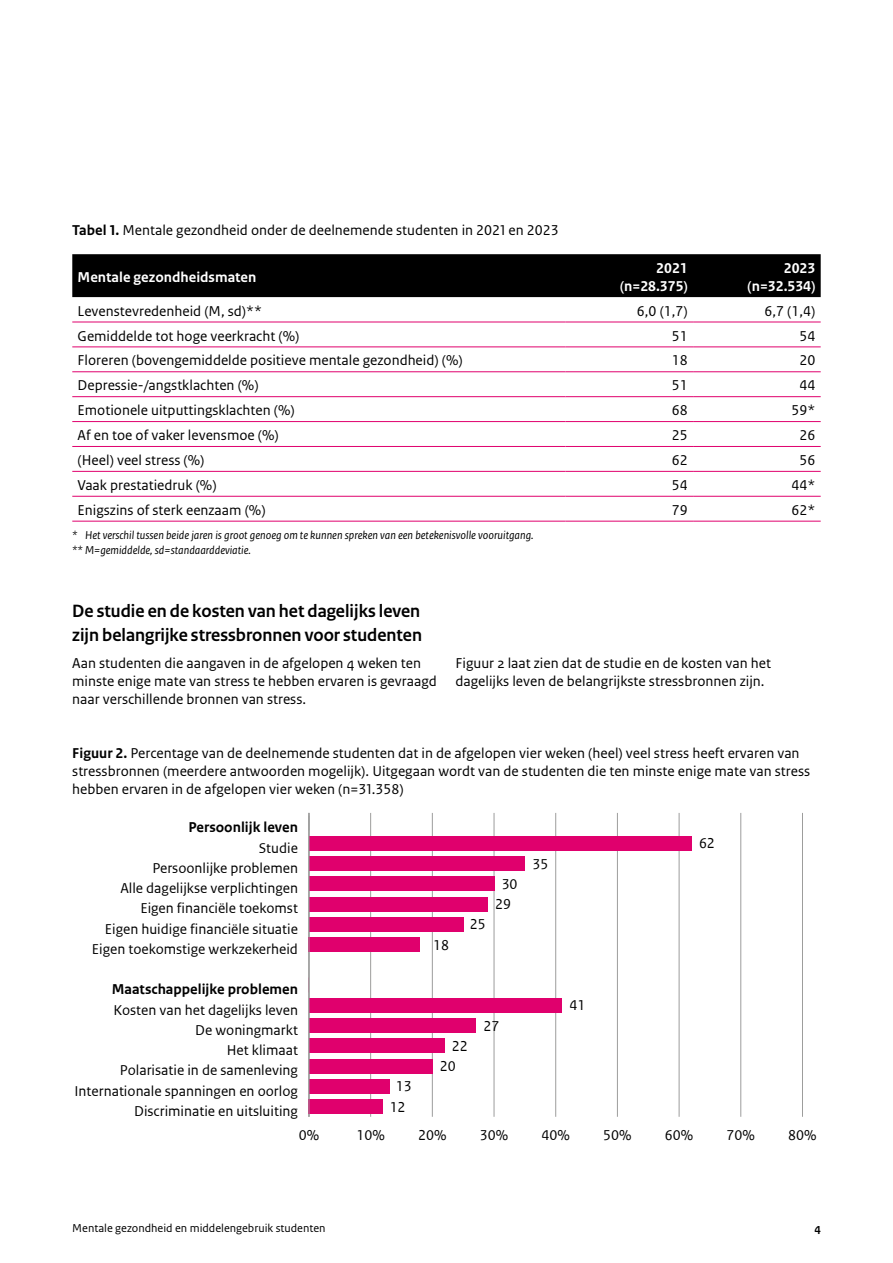
<style>
.page{position:relative;width:893px;height:1263px;background:#fff}
.page>*{position:absolute;margin:0;border:0;box-sizing:border-box;transform-origin:0 0}
.H3_Alineakop_12_5pt_2_regels{font:700 18.75px/24px "Rijksoverheid Sans Heading";color:#000}
.t1{font:15px "Rijksoverheid Sans Text TT Regular 2";color:#000}
.Table_Body_Left{font:15px "Rijksoverheid Sans Text";color:#000}
.Figuurtitel_10pt{font:15px/18px "Rijksoverheid Sans Text";color:#000}
.Body_10pt{font:15px/18px "Rijksoverheid Sans Text";color:#000}
.Tabeltitel_-_Table_Head_10pt{font:15px "Rijksoverheid Sans Text";color:#000}
.Table_Head_white{font:700 15px "Rijksoverheid Sans Text";color:#fff}
.Table_Body_Right{font:15px "Rijksoverheid Sans Text";color:#000}
.t2{font:15px/20.2px "Rijksoverheid Sans Text TT";color:#000;text-align:center}
.t3{font:700 15px "Rijksoverheid Sans Text TT";color:#000}
.Bronvermelding_-_Source_8pt_italic{font:italic 12px "Rijksoverheid Sans Text";color:#000}
.t4{font:12px "Rijksoverheid Sans Text";color:#000}
.t5{font:700 12px "Rijksoverheid Sans Text";color:#000}
.s1{font-weight:700}
</style>
<div class="page">
<div style="left:72px;top:254px;width:749px;height:43px;background:#000"></div>
<hr style="left:72px;top:322px;width:494px;height:1px;background:#e0006d">
<hr style="left:566px;top:322px;width:127px;height:1px;background:#e0006d">
<hr style="left:693px;top:322px;width:128px;height:1px;background:#e0006d">
<hr style="left:72px;top:371px;width:494px;height:1px;background:#e0006d">
<hr style="left:566px;top:371px;width:127px;height:1px;background:#e0006d">
<hr style="left:693px;top:371px;width:128px;height:1px;background:#e0006d">
<hr style="left:72px;top:396px;width:494px;height:1px;background:#e0006d">
<hr style="left:566px;top:396px;width:127px;height:1px;background:#e0006d">
<hr style="left:693px;top:396px;width:128px;height:1px;background:#e0006d">
<hr style="left:72px;top:446px;width:494px;height:1px;background:#e0006d">
<hr style="left:566px;top:446px;width:127px;height:1px;background:#e0006d">
<hr style="left:693px;top:446px;width:128px;height:1px;background:#e0006d">
<hr style="left:566px;top:471px;width:127px;height:1px;background:#e0006d">
<hr style="left:693px;top:471px;width:128px;height:1px;background:#e0006d">
<hr style="left:72px;top:496px;width:494px;height:1px;background:#e0006d">
<hr style="left:566px;top:496px;width:127px;height:1px;background:#e0006d">
<hr style="left:693px;top:496px;width:128px;height:1px;background:#e0006d">
<hr style="left:72px;top:347px;width:494px;height:1px;background:#e0006d">
<hr style="left:566px;top:347px;width:127px;height:1px;background:#e0006d">
<hr style="left:693px;top:347px;width:128px;height:1px;background:#e0006d">
<hr style="left:72px;top:421px;width:494px;height:1px;background:#e0006d">
<hr style="left:566px;top:421px;width:127px;height:1px;background:#e0006d">
<hr style="left:693px;top:421px;width:128px;height:1px;background:#e0006d">
<hr style="left:72px;top:471px;width:494px;height:1px;background:#e0006d">
<hr style="left:72px;top:521px;width:494px;height:1px;background:#e0006d">
<hr style="left:566px;top:521px;width:127px;height:1px;background:#e0006d">
<hr style="left:693px;top:521px;width:128px;height:1px;background:#e0006d">
<hr style="left:370px;top:813px;width:1px;height:304px;background:#9d9d9c">
<hr style="left:432px;top:813px;width:1px;height:304px;background:#9d9d9c">
<hr style="left:494px;top:813px;width:1px;height:304px;background:#9d9d9c">
<hr style="left:555px;top:813px;width:1px;height:304px;background:#9d9d9c">
<hr style="left:617px;top:813px;width:1px;height:304px;background:#9d9d9c">
<hr style="left:679px;top:813px;width:1px;height:304px;background:#9d9d9c">
<hr style="left:740px;top:813px;width:1px;height:304px;background:#9d9d9c">
<hr style="left:802px;top:813px;width:1px;height:304px;background:#9d9d9c">
<div style="left:309px;top:836px;width:382px;height:14px;background:#e0006d"></div>
<div style="left:309px;top:856px;width:216px;height:15px;background:#e0006d"></div>
<div style="left:309px;top:876px;width:185px;height:15px;background:#e0006d"></div>
<div style="left:309px;top:897px;width:179px;height:14px;background:#e0006d"></div>
<div style="left:309px;top:917px;width:154px;height:15px;background:#e0006d"></div>
<div style="left:309px;top:937px;width:111px;height:15px;background:#e0006d"></div>
<div style="left:309px;top:998px;width:253px;height:15px;background:#e0006d"></div>
<div style="left:309px;top:1018px;width:166px;height:15px;background:#e0006d"></div>
<div style="left:309px;top:1038px;width:136px;height:15px;background:#e0006d"></div>
<div style="left:309px;top:1059px;width:123px;height:14px;background:#e0006d"></div>
<div style="left:309px;top:1079px;width:80px;height:15px;background:#e0006d"></div>
<div style="left:309px;top:1099px;width:74px;height:15px;background:#e0006d"></div>
<hr style="left:309px;top:813px;width:1px;height:304px;background:#9d9d9c">
<p class="Tabeltitel_-_Table_Head_10pt" style="left:72px;top:222px;width:488px"><span class="s1">Tabel 1.</span> Mentale gezondheid onder de deelnemende studenten in 2021 en 2023</p>
<p class="Table_Head_white" style="left:78px;top:268px;width:180px">Mentale gezondheidsmaten</p>
<p class="Table_Head_white" style="left:656px;top:259px;width:33px">2021</p>
<p class="Table_Head_white" style="left:620px;top:277px;width:69px">(n=28.375)</p>
<p class="Table_Head_white" style="left:784px;top:259px;width:33px">2023</p>
<p class="Table_Head_white" style="left:748px;top:277px;width:69px">(n=32.534)</p>
<p class="Table_Body_Left" style="left:78px;top:302px;width:186px">Levenstevredenheid (M, sd)**</p>
<p class="Table_Body_Right" style="left:637px;top:302px;width:52px">6,0 (1,7)</p>
<p class="Table_Body_Right" style="left:764px;top:302px;width:52px">6,7 (1,4)</p>
<p class="Table_Body_Left" style="left:78px;top:327px;width:223px">Gemiddelde tot hoge veerkracht (%)</p>
<p class="Table_Body_Right" style="left:672px;top:327px;width:17px">51</p>
<p class="Table_Body_Right" style="left:799px;top:327px;width:17px">54</p>
<p class="Table_Body_Left" style="left:78px;top:352px;width:387px">Floreren (bovengemiddelde positieve mentale gezondheid) (%)</p>
<p class="Table_Body_Right" style="left:672px;top:352px;width:17px">18</p>
<p class="Table_Body_Right" style="left:799px;top:352px;width:17px">20</p>
<p class="Table_Body_Left" style="left:78px;top:377px;width:182px">Depressie-/angstklachten (%)</p>
<p class="Table_Body_Right" style="left:672px;top:377px;width:17px">51</p>
<p class="Table_Body_Right" style="left:799px;top:377px;width:17px">44</p>
<p class="Table_Body_Left" style="left:78px;top:402px;width:219px">Emotionele uitputtingsklachten (%)</p>
<p class="Table_Body_Right" style="left:672px;top:402px;width:17px">68</p>
<p class="Table_Body_Right" style="left:791px;top:402px;width:25px">59*</p>
<p class="Table_Body_Left" style="left:78px;top:427px;width:203px">Af en toe of vaker levensmoe (%)</p>
<p class="Table_Body_Right" style="left:672px;top:427px;width:17px">25</p>
<p class="Table_Body_Right" style="left:799px;top:427px;width:17px">26</p>
<p class="Table_Body_Left" style="left:78px;top:451px;width:128px">(Heel) veel stress (%)</p>
<p class="Table_Body_Right" style="left:672px;top:451px;width:17px">62</p>
<p class="Table_Body_Right" style="left:799px;top:451px;width:17px">56</p>
<p class="Table_Body_Left" style="left:78px;top:476px;width:140px">Vaak prestatiedruk (%)</p>
<p class="Table_Body_Right" style="left:672px;top:476px;width:17px">54</p>
<p class="Table_Body_Right" style="left:791px;top:476px;width:25px">44*</p>
<p class="Table_Body_Left" style="left:78px;top:501px;width:189px">Enigszins of sterk eenzaam (%)</p>
<p class="Table_Body_Right" style="left:672px;top:501px;width:17px">79</p>
<p class="Table_Body_Right" style="left:791px;top:501px;width:25px">62*</p>
<p class="Bronvermelding_-_Source_8pt_italic" style="left:72px;top:528px;width:463px">* Het verschil tussen beide jaren is groot genoeg om te kunnen spreken van een betekenisvolle vooruitgang.</p>
<p class="Bronvermelding_-_Source_8pt_italic" style="left:72px;top:543px;width:180px">** M=gemiddelde, sd=standaarddeviatie.</p>
<h3 class="H3_Alineakop_12_5pt_2_regels" style="left:72px;top:599px;width:351px">De studie en de kosten van het dagelijks leven zijn belangrijke stressbronnen voor studenten</h3>
<p class="Body_10pt" style="left:72px;top:654px;width:366px">Aan studenten die aangaven in de afgelopen 4 weken ten minste enige mate van stress te hebben ervaren is gevraagd naar verschillende bronnen van stress.</p>
<p class="Body_10pt" style="left:455px;top:654px;width:317px">Figuur 2 laat zien dat de studie en de kosten van het dagelijks leven de belangrijkste stressbronnen zijn.</p>
<p class="Figuurtitel_10pt" style="left:72px;top:744px;width:739px"><span class="s1">Figuur 2.</span> Percentage van de deelnemende studenten dat in de afgelopen vier weken (heel) veel stress heeft ervaren van stressbronnen (meerdere antwoorden mogelijk). Uitgegaan wordt van de studenten die ten minste enige mate van stress hebben ervaren in de afgelopen vier weken (n=31.358)</p>
<p class="t3" style="left:189px;top:819px;width:111px">Persoonlijk leven</p>
<p class="t1" style="left:259px;top:839px;width:41px">Studie</p>
<p class="t1" style="left:152px;top:859px;width:147px">Persoonlijke problemen</p>
<p class="t1" style="left:120px;top:880px;width:179px">Alle dagelijkse verplichtingen</p>
<p class="t1" style="left:140px;top:900px;width:159px">Eigen financiële toekomst</p>
<p class="t1" style="left:105px;top:920px;width:195px">Eigen huidige financiële situatie</p>
<p class="t1" style="left:92px;top:940px;width:208px">Eigen toekomstige werkzekerheid</p>
<p class="t3" style="left:112px;top:981px;width:188px">Maatschappelijke problemen</p>
<p class="t1" style="left:113px;top:1001px;width:186px">Kosten van het dagelijks leven</p>
<p class="t1" style="left:195px;top:1021px;width:104px">De woningmarkt</p>
<p class="t1" style="left:227px;top:1042px;width:73px">Het klimaat</p>
<p class="t1" style="left:120px;top:1062px;width:180px">Polarisatie in de samenleving</p>
<p class="t1" style="left:74px;top:1082px;width:225px">Internationale spanningen en oorlog</p>
<p class="t1" style="left:134px;top:1102px;width:165px">Discriminatie en uitsluiting</p>
<p class="t2" style="left:390px;top:1076px;width:24px">13<br>12</p>
<p class="t2" style="left:433px;top:935px;width:17px">18</p>
<p class="t2" style="left:470px;top:914px;width:17px">25</p>
<p class="t2" style="left:495px;top:874px;width:24px">30<br>29</p>
<p class="t2" style="left:532px;top:854px;width:17px">35</p>
<p class="t2" style="left:440px;top:1036px;width:29px;text-align:left;text-indent:12px">22<br>20</p>
<p class="t2" style="left:483px;top:1016px;width:17px">27</p>
<p class="t2" style="left:570px;top:995px;width:17px">41</p>
<p class="t2" style="left:699px;top:833px;width:17px">62</p>
<p class="t2" style="left:299px;top:1125px;width:22px">0%</p>
<p class="t2" style="left:356px;top:1125px;width:30px">10%</p>
<p class="t2" style="left:418px;top:1125px;width:30px">20%</p>
<p class="t2" style="left:480px;top:1125px;width:30px">30%</p>
<p class="t2" style="left:541px;top:1125px;width:30px">40%</p>
<p class="t2" style="left:603px;top:1125px;width:30px">50%</p>
<p class="t2" style="left:665px;top:1125px;width:30px">60%</p>
<p class="t2" style="left:727px;top:1125px;width:30px">70%</p>
<p class="t2" style="left:788px;top:1125px;width:30px">80%</p>
<p class="t4" style="left:72px;top:1221px;width:255px">Mentale gezondheid en middelengebruik studenten</p>
<p class="t5" style="left:814px;top:1221px;width:8px">4</p>
</div>
